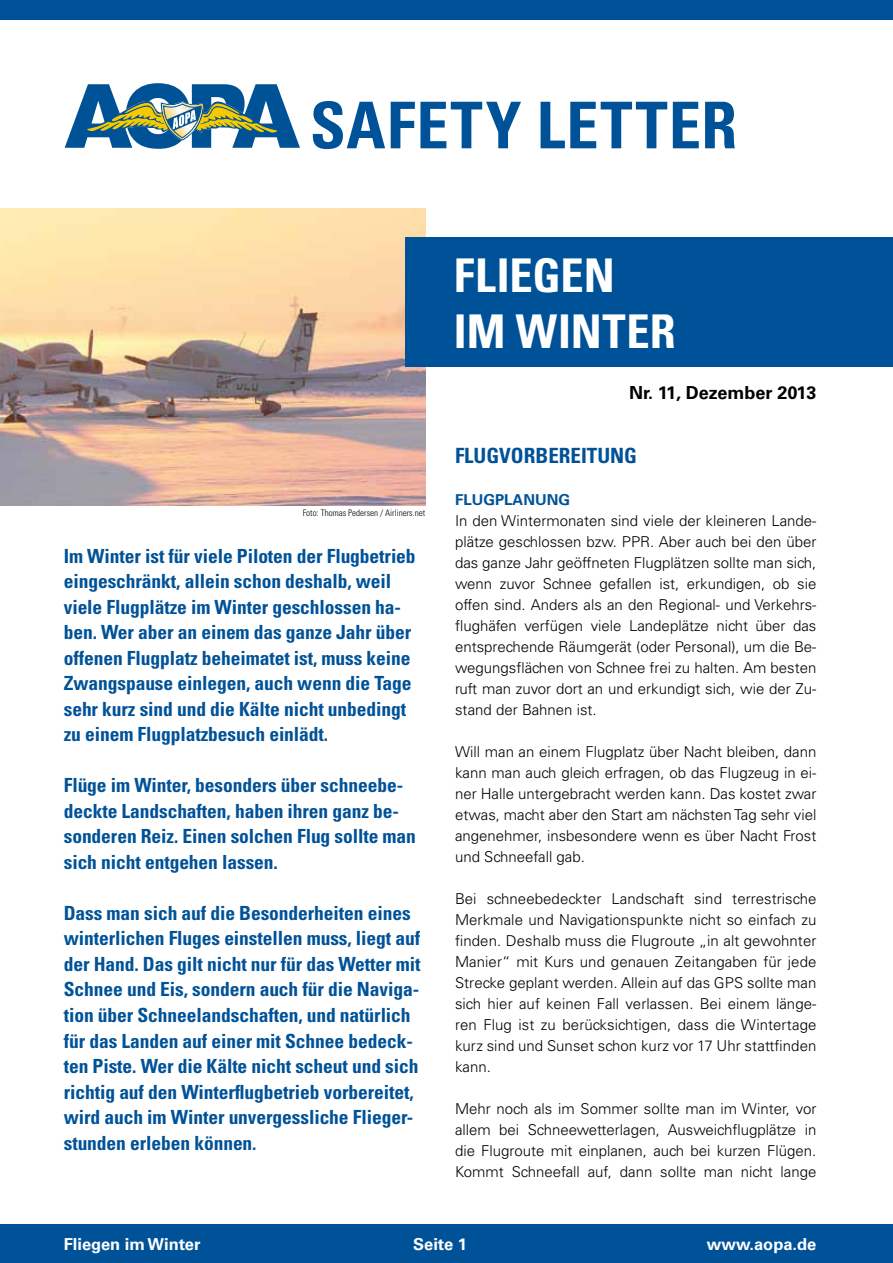
<style>
.page{position:relative;width:893px;height:1263px;background:#fff}
.page>*{position:absolute;margin:0;border:0;box-sizing:border-box;transform-origin:0 0}
.t1{font:700 condensed 64.5px "Univers LT";letter-spacing:.02em;color:#005298}
.t2{font:700 condensed 46.5px/55.8px "Univers LT";color:#fff}
.t3{font:700 condensed 21px "Univers LT";color:#005298}
.t4{font:700 condensed 19.5px/25.5px "Univers LT";letter-spacing:-.005em;color:#005298}
.t5{font:700 18px "Univers LT";color:#000}
.t6{font:700 16.5px "Univers LT";color:#fff}
.t7{font:300 15px/21px "Univers LT";color:#000;text-align:justify}
.t8{font:700 15px "Univers LT";color:#005298}
.t9{font:300 condensed 9px "Univers LT";color:#000}
</style>
<div class="page">
<img style="left:0;top:209px;width:425px;height:296px">
<svg style="left:65px;top:83px;width:235px;height:66px"></svg>
<div style="left:406px;top:237px;width:487px;height:129px;background:#005298"></div>
<div style="left:0;top:1224px;width:893px;height:39px;background:#005298"></div>
<div style="left:0;top:0;width:893px;height:19px;background:#005298"></div>
<h1 class="t1" style="left:310px;top:86px;width:429px">SAFETY LETTER</h1>
<h2 class="t2" style="left:454px;top:248px;width:128px">fliegen<br>im Winter</h2>
<p class="t9" style="left:303px;top:507px;width:124px">Foto: Thomas Pedersen / Airliners.net</p>
<p class="t4" style="left:64px;top:543px;width:353px">Im Winter ist für viele Piloten der Flugbetrieb eingeschränkt, allein schon deshalb, weil viele Flugplätze im Winter geschlossen ha&shy;ben. Wer aber an einem das ganze Jahr über offenen Flugplatz beheimatet ist, muss keine Zwangspause einlegen, auch wenn die Tage sehr kurz sind und die Kälte nicht unbedingt zu einem Flugplatzbesuch einlädt.</p>
<h3 class="t4" style="left:64px;top:773px;width:354px">Flüge im Winter, besonders über schneebe&shy;deckte Landschaften, haben ihren ganz be&shy;sonderen Reiz. Einen solchen Flug sollte man sich nicht entgehen lassen.</h3>
<p class="t4" style="left:64px;top:900px;width:358px">Dass man sich auf die Besonderheiten eines winterlichen Fluges einstellen muss, liegt auf der Hand. Das gilt nicht nur für das Wetter mit Schnee und Eis, sondern auch für die Naviga&shy;tion über Schneelandschaften, und natürlich für das Landen auf einer mit Schnee bedeck&shy;ten Piste. Wer die Kälte nicht scheut und sich richtig auf den Winterflugbetrieb vorbereitet, wird auch im Winter unvergessliche Flieger&shy;stunden erleben können.</p>
<p class="t5" style="left:629px;top:382px;width:189px">Nr. 11, Dezember 2013</p>
<h3 class="t3" style="left:455px;top:443px;width:184px">FLUGVORBEREITUNG</h3>
<p class="t8" style="left:455px;top:491px;width:117px">Flugplan ung</p>
<p class="t7" style="left:455px;top:510px;width:363px">In den Wintermonaten sind viele der kleineren Lande&shy;plätze geschlossen bzw. PPR. Aber auch bei den über das ganze Jahr geöffneten Flugplätzen sollte man sich, wenn zuvor Schnee gefallen ist, erkundigen, ob sie offen sind. Anders als an den Regional- und Verkehrs&shy;flughäfen verfügen viele Landeplätze nicht über das entsprechende Räumgerät (oder Personal), um die Be&shy;wegungsflächen von Schnee frei zu halten. Am besten ruft man zuvor dort an und erkundigt sich, wie der Zu&shy;stand der Bahnen ist.</p>
<p class="t7" style="left:455px;top:741px;width:363px">Will man an einem Flugplatz über Nacht bleiben, dann kann man auch gleich erfragen, ob das Flugzeug in ei&shy;ner Halle untergebracht werden kann. Das kostet zwar etwas, macht aber den Start am nächsten Tag sehr viel angenehmer, insbesondere wenn es über Nacht Frost und Schneefall gab.</p>
<p class="t7" style="left:455px;top:888px;width:363px">Bei schneebedeckter Landschaft sind terrestrische Merkmale und Navigationspunkte nicht so einfach zu finden. Deshalb muss die Flugroute „in alt gewohnter Manier“ mit Kurs und genauen Zeitangaben für jede Strecke geplant werden. Allein auf das GPS sollte man sich hier auf keinen Fall verlassen. Bei einem länge&shy;ren Flug ist zu berücksichtigen, dass die Wintertage kurz sind und Sunset schon kurz vor 17 Uhr stattfinden kann.</p>
<p class="t7" style="left:455px;top:1098px;width:363px">Mehr noch als im Sommer sollte man im Winter, vor allem bei Schneewetterlagen, Ausweichflugplätze in die Flugroute mit einplanen, auch bei kurzen Flügen.<br>Kommt Schneefall auf, dann sollte man nicht lange</p>
<p class="t6" style="left:64px;top:1234px;width:138px">Fliegen im Winter</p>
<p class="t6" style="left:413px;top:1234px;width:55px">Seite 1</p>
<p class="t6" style="left:707px;top:1234px;width:111px">www.aopa.de</p>
</div>
